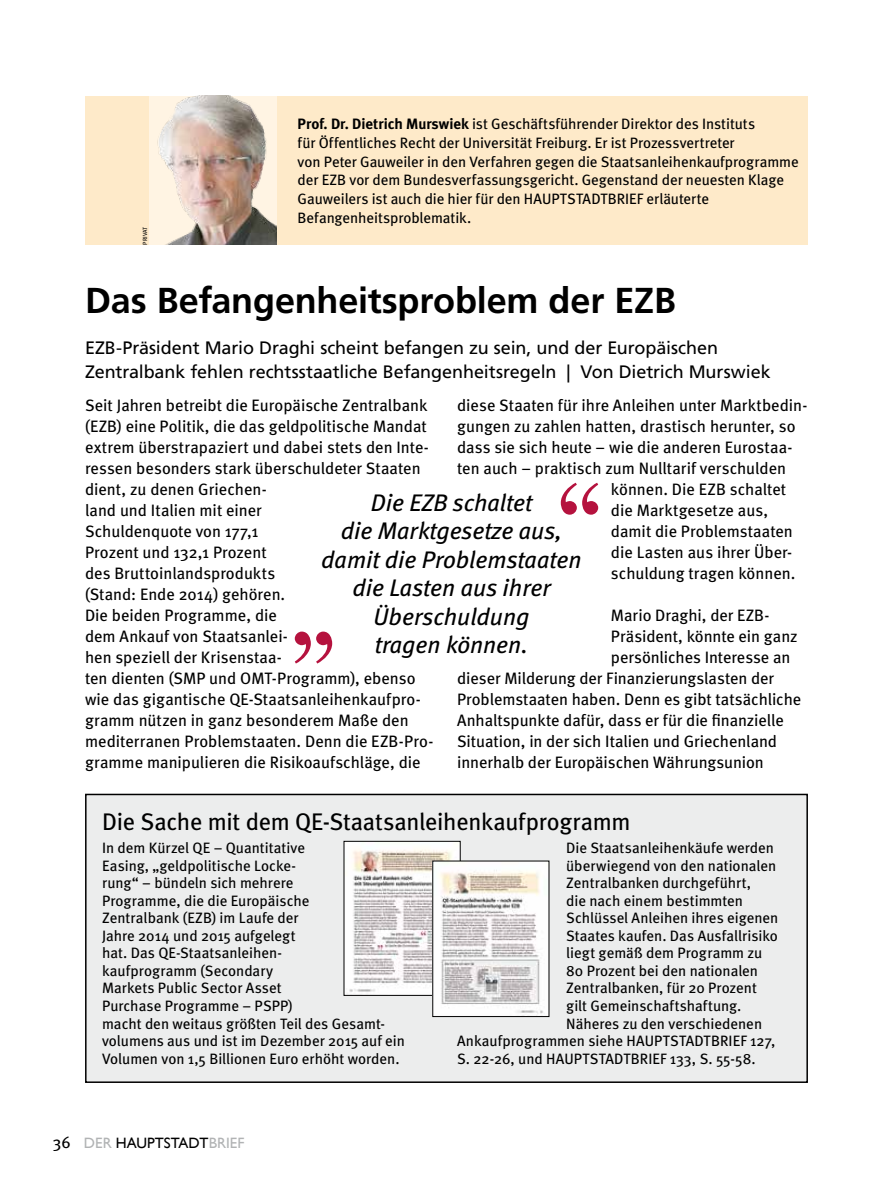
<style>
.page{position:relative;width:893px;height:1191px;background:#fff}
.page>*{position:absolute;margin:0;border:0;box-sizing:border-box;transform-origin:0 0}
.t1{font:700 36px "Frutiger";letter-spacing:-.005em;color:#000}
.t2{font:italic 24px/28.5px "Meta";color:#000;text-align:center}
.t3{font:24px "Meta";letter-spacing:-.01em;color:#000}
.t4{font:18px/24px "Frutiger";letter-spacing:-.005em;color:#000}
.t5{font:16.5px/21px "Meta";color:#000}
.t6{font:15px/17.5px "Meta";color:#000}
.t7{font:15px "Gill Sans";color:#000}
.t8{font:6px "Meta";letter-spacing:.01em;color:#000}
.s1{font-weight:700}
.s2{font-family:"Meta";font-size:16.5px}
.s3{color:#b1b3b4}
</style>
<div class="page">
<div style="left:85px;top:96px;width:723px;height:148px;background:#feeac9"></div>
<img style="left:149px;top:96px;width:127px;height:148px">
<div style="left:86px;top:794px;width:721px;height:288px;background:#eceded"></div>
<div style="left:85px;top:793px;width:723px;height:290px;border:2px solid #000"></div>
<img style="left:346px;top:843px;width:112px;height:150px">
<div style="left:344px;top:841px;width:116px;height:154px;border:1px solid #000"></div>
<img style="left:435px;top:863px;width:112px;height:151px">
<svg style="left:561px;top:483px;width:37px;height:31px"></svg>
<svg style="left:295px;top:631px;width:37px;height:32px"></svg>
<p class="t8" style="left:142px;top:244px;width:19px;rotate:-90deg">PRIVAT</p>
<p class="t6" style="left:298px;top:114px;width:502px;line-height:18.8px"><span class="s1">Prof. Dr. Dietrich Murswiek</span> ist Geschäftsführender Direktor des Instituts<br>für Öffentliches Recht der Universität Freiburg. Er ist Prozessvertreter<br>von Peter Gauweiler in den Verfahren gegen die Staatsanleihenkaufprogramme der EZB vor dem Bundesverfassungsgericht. Gegenstand der neuesten Klage Gauweilers ist auch die hier für den HAUPTSTADTBRIEF erläuterte Befangenheitsproblematik.</p>
<h1 class="t1" style="left:85px;top:280px;width:592px">Das Befangenheitsproblem der EZB</h1>
<p class="t4" style="left:85px;top:336px;width:687px">EZB-Präsident Mario Draghi scheint befangen zu sein, und der Europäischen<br>Zentralbank fehlen rechtsstaatliche Befangenheitsregeln | Von Dietrich Murswiek</p>
<p class="t5" style="left:85px;top:394px;width:350px">Seit Jahren betreibt die Europäische Zentralbank (EZB) eine Politik, die das geldpolitische Mandat extrem überstrapaziert und dabei stets den Inte&shy;ressen besonders stark überschuldeter Staaten dient, zu denen Griechen-<br>land und Italien mit einer<br>Schuldenquote von 177,1<br>Prozent und 132,1 Prozent<br>des Bruttoinlandsprodukts<br>(Stand: Ende 2014) gehören.<br>Die beiden Programme, die<br>dem Ankauf von Staatsanlei-<br>hen speziell der Krisenstaa-<br>ten dienten (SMP und OMT-Programm), ebenso wie das gigantische QE-Staatsanleihenkaufpro&shy;gramm nützen in ganz besonderem Maße den mediterranen Problemstaaten. Denn die EZB-Pro&shy;gramme manipulieren die Risikoaufschläge, die</p>
<p class="t5" style="left:457px;top:394px;width:352px">diese Staaten für ihre Anleihen unter Marktbedin-</p>
<p class="t5" style="left:457px;top:415px;width:340px">gungen zu zahlen hatten, drastisch herunter, so</p>
<p class="t5" style="left:457px;top:436px;width:337px">dass sie sich heute – wie die anderen Eurostaa-</p>
<p class="t5" style="left:457px;top:457px;width:330px">ten auch – praktisch zum Nulltarif verschulden</p>
<p class="t5" style="left:611px;top:478px;width:177px">können. Die EZB schaltet</p>
<p class="t5" style="left:611px;top:499px;width:159px">die Marktgesetze aus,</p>
<p class="t5" style="left:611px;top:520px;width:183px">damit die Problemstaaten</p>
<p class="t5" style="left:611px;top:541px;width:183px">die Lasten aus ihrer Über-</p>
<p class="t5" style="left:611px;top:562px;width:186px">schuldung tragen können.</p>
<p class="t5" style="left:611px;top:604px;width:160px">Mario Draghi, der EZB-</p>
<p class="t5" style="left:611px;top:625px;width:188px">Präsident, könnte ein ganz</p>
<p class="t5" style="left:611px;top:646px;width:181px">persönliches Interesse an</p>
<p class="t5" style="left:457px;top:667px;width:319px">dieser Milderung der Finanzierungslasten der</p>
<p class="t5" style="left:457px;top:688px;width:346px">Problemstaaten haben. Denn es gibt tatsächliche</p>
<p class="t5" style="left:457px;top:709px;width:328px">Anhaltspunkte dafür, dass er für die finanzielle</p>
<p class="t5" style="left:457px;top:730px;width:321px">Situation, in der sich Italien und Griechenland</p>
<p class="t5" style="left:457px;top:751px;width:308px">innerhalb der Europäischen Währungsunion</p>
<h2 class="t2" style="left:321px;top:488px;width:262px">Die EZB schaltet<br>die Marktgesetze aus, damit die Problemstaaten die Lasten aus ihrer<br>Überschuldung<br>tragen können.</h2>
<h2 class="t3" style="left:102px;top:808px;width:530px">Die Sache mit dem QE-Staatsanleihenkaufprogramm</h2>
<p class="t6" style="left:102px;top:838px;width:304px">In dem Kürzel QE – Quantitative<br>Easing, „geldpolitische Locke-<br>rung“ – bündeln sich mehrere<br>Programme, die die Europäische<br>Zentralbank (EZB) im Laufe der<br>Jahre 2014 und 2015 aufgelegt<br>hat. Das QE-Staatsanleihen-<br>kaufprogramm (Secondary<br>Markets Public Sector Asset<br>Purchase Programme – PSPP)<br>macht den weitaus größten Teil des Gesamt&shy;volumens aus und ist im Dezember 2015 auf ein<br>Volumen von 1,5 Billionen Euro erhöht worden.</p>
<p class="t6" style="left:566px;top:838px;width:209px">Die Staatsanleihenkäufe werden</p>
<p class="t6" style="left:566px;top:856px;width:212px">überwiegend von den nationalen</p>
<p class="t6" style="left:566px;top:874px;width:187px">Zentralbanken durchgeführt,</p>
<p class="t6" style="left:566px;top:891px;width:178px">die nach einem bestimmten</p>
<p class="t6" style="left:566px;top:909px;width:214px">Schlüssel Anleihen ihres eigenen</p>
<p class="t6" style="left:566px;top:926px;width:213px">Staates kaufen. Das Ausfallrisiko</p>
<p class="t6" style="left:566px;top:944px;width:198px">liegt gemäß dem Programm zu</p>
<p class="t6" style="left:566px;top:961px;width:193px">80 Prozent bei den nationalen</p>
<p class="t6" style="left:566px;top:979px;width:192px">Zentralbanken, für 20 Prozent</p>
<p class="t6" style="left:566px;top:996px;width:177px">gilt Gemeinschaftshaftung.</p>
<p class="t6" style="left:566px;top:1014px;width:197px">Näheres zu den verschiedenen</p>
<p class="t6" style="left:457px;top:1031px;width:320px">Ankaufprogrammen siehe HAUPTSTADTBRIEF 127,</p>
<p class="t6" style="left:457px;top:1049px;width:300px">S. 22-26, und HAUPTSTADTBRIEF 133, S. 55-58.</p>
<p class="t7" style="left:53px;top:1134px;width:193px"><span class="s2">36</span> <span class="s3">DER</span> HAUPTSTADT<span class="s3">BRIEF</span></p>
</div>
